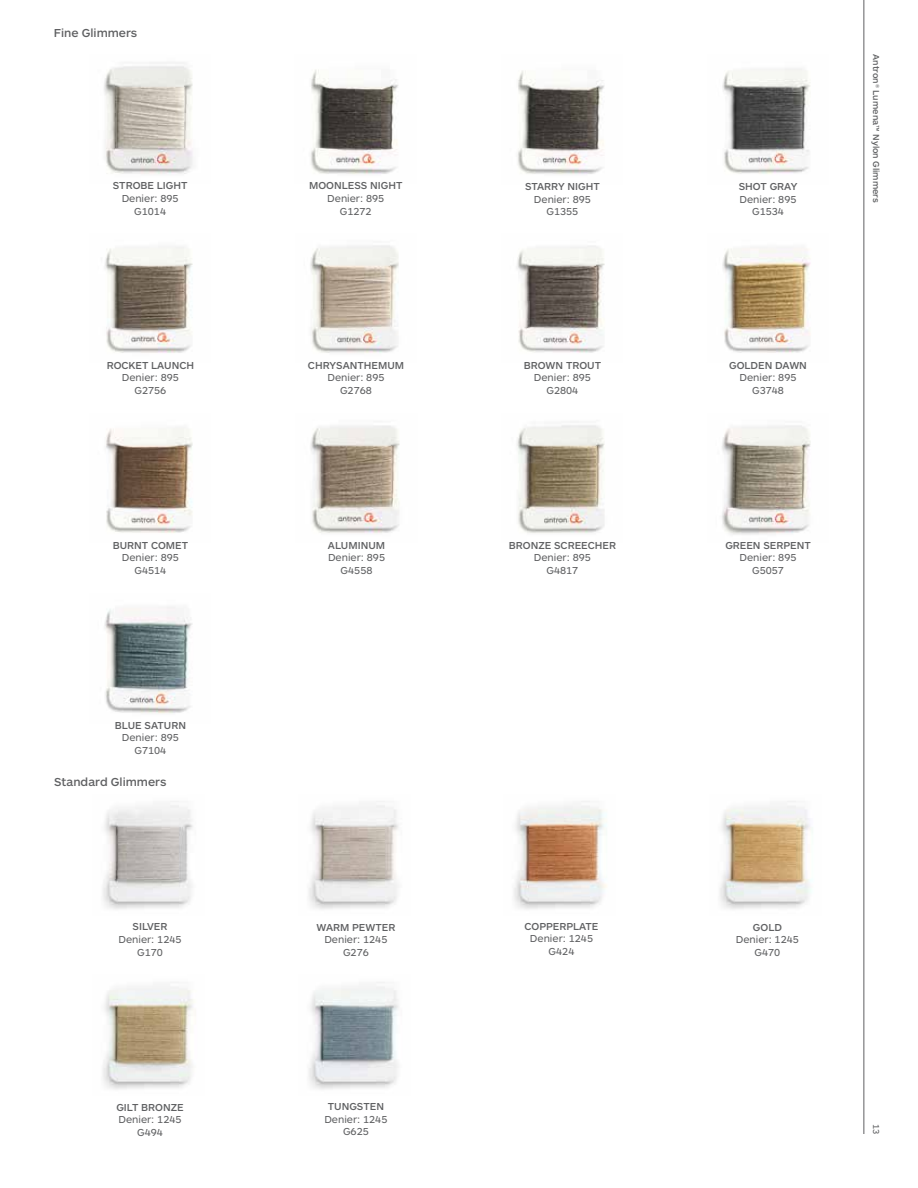
<style>
.page{position:relative;width:918px;height:1188px;background:#fff}
.page>*{position:absolute;margin:0;border:0;box-sizing:border-box;transform-origin:0 0}
.t1{font:500 12px "ARS Maquette Pro";color:#5f6062}
.t2{font:10.5px/12.6px "ARS Maquette Pro";color:#5f6062;text-align:center}
.t3{font:500 10.5px "ARS Maquette Pro";color:#5f6062}
.t4{font:500 9px "ARS Maquette Pro";color:#5f6062}
.t5{font:9px "ARS Maquette Pro";color:#5f6062}
</style>
<div class="page">
<hr style="left:864px;top:0;width:1px;height:1134px;background:#5f6062">
<img style="left:309px;top:801px;width:90px;height:108px">
<img style="left:514px;top:801px;width:93px;height:108px">
<img style="left:309px;top:982px;width:90px;height:108px">
<img style="left:104px;top:62px;width:89px;height:112px">
<img style="left:311px;top:69px;width:87px;height:106px">
<img style="left:517px;top:70px;width:87px;height:105px">
<img style="left:517px;top:246px;width:88px;height:107px">
<img style="left:517px;top:425px;width:88px;height:109px">
<img style="left:722px;top:425px;width:89px;height:110px">
<img style="left:104px;top:607px;width:88px;height:107px">
<img style="left:722px;top:247px;width:89px;height:106px">
<img style="left:106px;top:427px;width:87px;height:106px">
<img style="left:310px;top:425px;width:90px;height:109px">
<img style="left:722px;top:68px;width:88px;height:106px">
<img style="left:105px;top:246px;width:88px;height:107px">
<img style="left:310px;top:245px;width:89px;height:108px">
<img style="left:720px;top:801px;width:91px;height:108px">
<img style="left:103px;top:801px;width:90px;height:108px">
<img style="left:103px;top:986px;width:91px;height:104px">
<p class="t1" style="left:54px;top:25px;width:85px">Fine Glimmers</p>
<p class="t3" style="left:113px;top:179px;width:76px">STROBE LIGHT</p>
<p class="t2" style="left:122px;top:192px;width:59px">Denier: 895<br>G1014</p>
<p class="t3" style="left:107px;top:358px;width:89px">ROCKET LAUNCH</p>
<p class="t2" style="left:122px;top:371px;width:59px">Denier: 895<br>G2756</p>
<p class="t3" style="left:113px;top:538px;width:77px">BURNT COMET</p>
<p class="t2" style="left:122px;top:551px;width:59px">Denier: 895<br>G4514</p>
<p class="t3" style="left:115px;top:718px;width:73px">BLUE SATURN</p>
<p class="t2" style="left:122px;top:731px;width:59px">Denier: 895<br>G7104</p>
<p class="t1" style="left:54px;top:774px;width:114px">Standard Glimmers</p>
<p class="t3" style="left:133px;top:920px;width:36px">SILVER</p>
<p class="t2" style="left:119px;top:933px;width:65px">Denier: 1245<br>G170</p>
<p class="t3" style="left:116px;top:1100px;width:69px">GILT BRONZE</p>
<p class="t2" style="left:118px;top:1113px;width:65px">Denier: 1245<br>G494</p>
<p class="t3" style="left:309px;top:179px;width:95px">MOONLESS NIGHT</p>
<p class="t2" style="left:327px;top:192px;width:59px">Denier: 895<br>G1272</p>
<p class="t3" style="left:525px;top:180px;width:76px">STARRY NIGHT</p>
<p class="t2" style="left:534px;top:192px;width:59px">Denier: 895<br>G1355</p>
<p class="t3" style="left:739px;top:180px;width:60px">SHOT GRAY</p>
<p class="t2" style="left:740px;top:192px;width:59px">Denier: 895<br>G1534</p>
<p class="t4" style="left:882px;top:54px;width:150px;rotate:90deg">Antron® Lumena™ Nylon Glimmers</p>
<p class="t3" style="left:308px;top:358px;width:98px">CHRYSANTHEMUM</p>
<p class="t2" style="left:328px;top:371px;width:59px">Denier: 895<br>G2768</p>
<p class="t3" style="left:524px;top:358px;width:79px">BROWN TROUT</p>
<p class="t2" style="left:534px;top:371px;width:59px">Denier: 895<br>G2804</p>
<p class="t3" style="left:729px;top:358px;width:79px">GOLDEN DAWN</p>
<p class="t2" style="left:740px;top:371px;width:59px">Denier: 895<br>G3748</p>
<p class="t3" style="left:328px;top:538px;width:59px">ALUMINUM</p>
<p class="t2" style="left:328px;top:551px;width:59px">Denier: 895<br>G4558</p>
<p class="t3" style="left:509px;top:538px;width:109px">BRONZE SCREECHER</p>
<p class="t2" style="left:534px;top:551px;width:59px">Denier: 895<br>G4817</p>
<p class="t3" style="left:725px;top:538px;width:87px">GREEN SERPENT</p>
<p class="t2" style="left:740px;top:551px;width:59px">Denier: 895<br>G5057</p>
<p class="t3" style="left:316px;top:920px;width:80px">WARM PEWTER</p>
<p class="t2" style="left:324px;top:933px;width:65px">Denier: 1245<br>G276</p>
<p class="t3" style="left:328px;top:1100px;width:58px">TUNGSTEN</p>
<p class="t2" style="left:324px;top:1112px;width:65px">Denier: 1245<br>G625</p>
<p class="t3" style="left:525px;top:919px;width:75px">COPPERPLATE</p>
<p class="t2" style="left:530px;top:932px;width:65px">Denier: 1245<br>G424</p>
<p class="t3" style="left:753px;top:920px;width:30px">GOLD</p>
<p class="t2" style="left:736px;top:933px;width:65px">Denier: 1245<br>G470</p>
<p class="t5" style="left:882px;top:1124px;width:12px;rotate:90deg">13</p>
</div>
